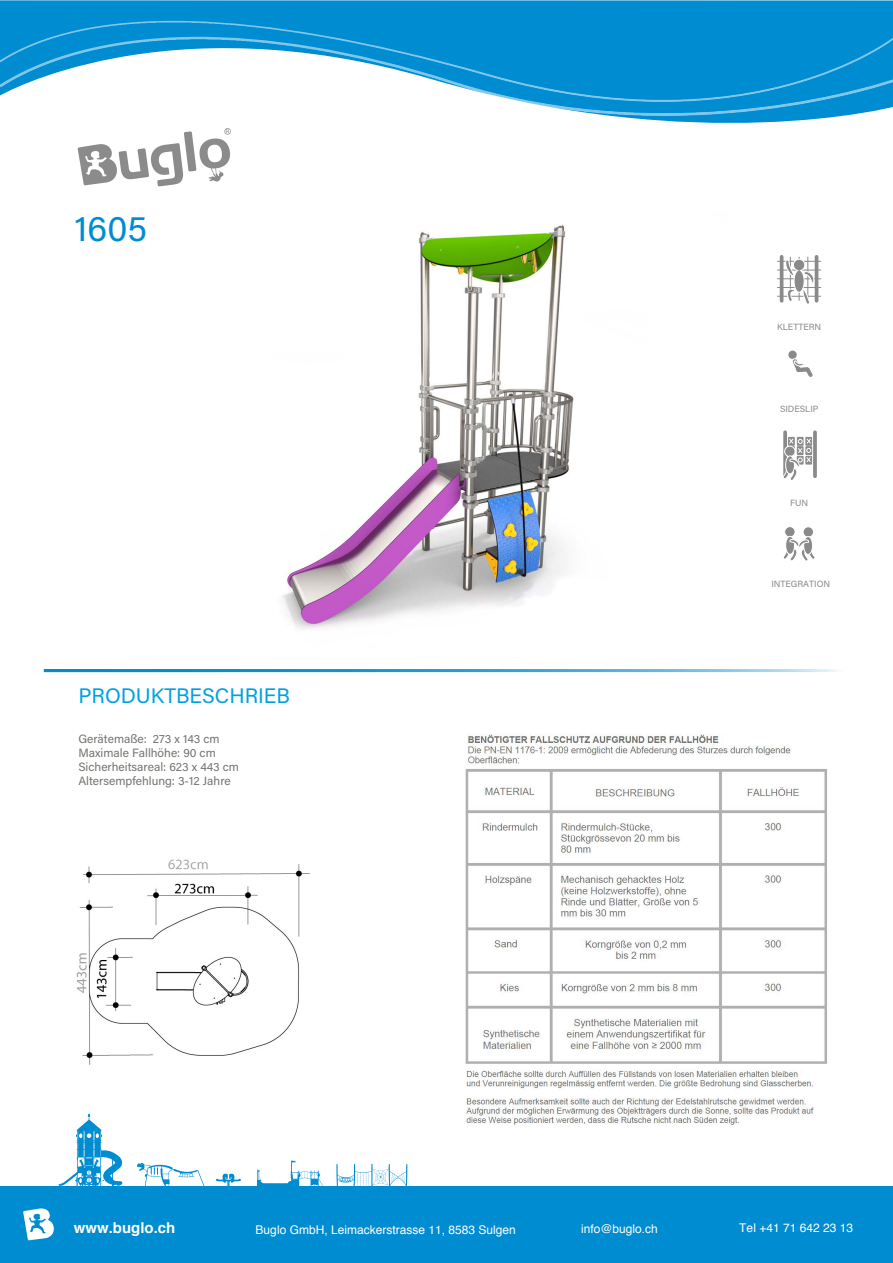
<style>
.page{position:relative;width:893px;height:1263px;background:#fff}
.page>*{position:absolute;margin:0;border:0;box-sizing:border-box;transform-origin:0 0}
.t1{font:36px "Acumin Pro";color:#008cd1}
.t2{font:21px "Acumin Pro";color:#00a1e3}
.t3{font:700 15px "Helvetica";color:#fff}
.t4{font:12px/14.2px "Acumin Pro";color:#737370}
.t5{font:12px "Helvetica";color:#fff}
.t6{font:9px "Acumin Pro";color:#8a8a8a}
</style>
<div class="page">
<img style="left:282px;top:224px;width:292px;height:405px">
<svg style="left:0;top:0;width:893px;height:123px;fill:#008cd1"></svg>
<img style="left:0;top:102px;width:893px;height:14px">
<img style="left:0;top:21px;width:893px;height:81px">
<hr style="left:44px;top:669px;width:807px;height:3px;background:#008cd1">
<div style="left:0;top:1186px;width:893px;height:77px;background:#008cd1"></div>
<svg style="left:257px;top:1161px;width:66px;height:25px"></svg>
<svg style="left:216px;top:1173px;width:25px;height:13px"></svg>
<svg style="left:336px;top:1163px;width:72px;height:23px"></svg>
<svg style="left:59px;top:1113px;width:63px;height:73px"></svg>
<svg style="left:137px;top:1163px;width:68px;height:23px"></svg>
<svg style="left:23px;top:1208px;width:31px;height:32px"></svg>
<img style="left:74px;top:119px;width:160px;height:68px">
<img style="left:465px;top:734px;width:362px;height:393px">
<hr style="left:777px;top:261px;width:44px;height:1px;background:#8a8a8a">
<hr style="left:777px;top:270px;width:44px;height:1px;background:#8a8a8a">
<hr style="left:777px;top:278px;width:44px;height:1px;background:#8a8a8a">
<hr style="left:777px;top:287px;width:44px;height:1px;background:#8a8a8a">
<hr style="left:777px;top:296px;width:44px;height:1px;background:#8a8a8a">
<hr style="left:780px;top:257px;width:3px;height:44px;background:#8a8a8a">
<hr style="left:790px;top:257px;width:1px;height:44px;background:#8a8a8a">
<hr style="left:799px;top:257px;width:1px;height:44px;background:#8a8a8a">
<hr style="left:807px;top:257px;width:1px;height:44px;background:#8a8a8a">
<hr style="left:815px;top:257px;width:3px;height:44px;background:#8a8a8a">
<svg style="left:785px;top:258px;width:30px;height:46px"></svg>
<div style="left:784px;top:526px;width:11px;height:11px;background:#8a8a8a;border:1px solid #fff;border-radius:50%"></div>
<div style="left:803px;top:526px;width:11px;height:12px;background:#8a8a8a;border:1px solid #fff;border-radius:50%"></div>
<svg style="left:783px;top:538px;width:32px;height:23px"></svg>
<svg style="left:788px;top:350px;width:25px;height:27px"></svg>
<svg style="left:783px;top:432px;width:4px;height:4px"></svg>
<hr style="left:813px;top:432px;width:4px;height:44px;background:#919191">
<svg style="left:783px;top:436px;width:29px;height:44px"></svg>
<img style="left:76px;top:859px;width:233px;height:206px">
<h1 class="t1" style="left:75px;top:204px;width:74px">1605</h1>
<h2 class="t2" style="left:78px;top:681px;width:213px">PRODUKTBESCHRIEB</h2>
<p class="t4" style="left:78px;top:731px;width:162px">Gerätemaße: 273 x 143 cm<br>Maximale Fallhöhe: 90 cm<br>Sicherheitsareal: 623 x 443 cm<br>Altersempfehlung: 3-12 Jahre</p>
<p class="t6" style="left:777px;top:321px;width:46px">KLETTERN</p>
<p class="t6" style="left:780px;top:402px;width:40px">SIDESLIP</p>
<p class="t6" style="left:790px;top:497px;width:20px">FUN</p>
<p class="t6" style="left:771px;top:578px;width:60px">INTEGRATION</p>
<p class="t3" style="left:74px;top:1216px;width:103px">www.buglo.ch</p>
<p class="t5" style="left:256px;top:1220px;width:262px">Buglo GmbH, Leimackerstrasse 11, 8583 Sulgen</p>
<p class="t5" style="left:581px;top:1220px;width:78px">info@buglo.ch</p>
<p class="t5" style="left:739px;top:1219px;width:115px">Tel +41 71 642 23 13</p>
</div>
